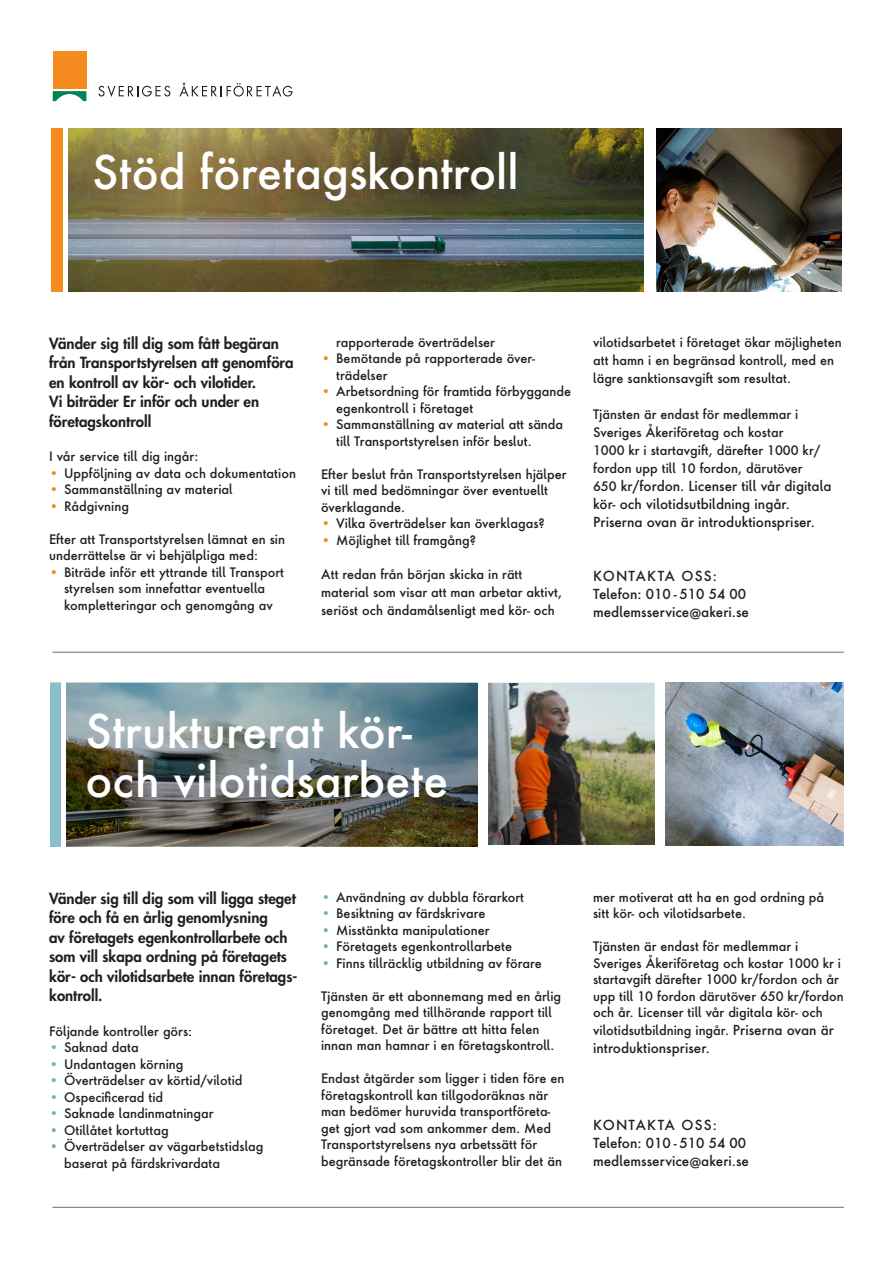
<style>
.page{position:relative;width:893px;height:1263px;background:#fff}
.page>*{position:absolute;margin:0;border:0;box-sizing:border-box;transform-origin:0 0}
.t1{font:500 45px/49.5px "Futura";color:#fff}
.t2{font:800 15px/19.5px "Futura Std";color:#231f20}
.t3{font:500 13.5px/18px "Futura Next";color:#231f20}
.t4{font:500 12.75px/16.5px "Futura Next";color:#231f20}
.s1{color:#f68c1f}
.s2{font-size:12.75px}
.s3{color:#71b3c1}
.s4{font-size:13.5px}
</style>
<div class="page">
<div style="left:53px;top:51px;width:33px;height:37px;background:#f68c1f"></div>
<svg style="left:53px;top:91px;width:33px;height:10px"></svg>
<svg style="left:98px;top:86px;width:72px;height:11px"></svg>
<svg style="left:180px;top:82px;width:112px;height:15px"></svg>
<img style="left:656px;top:128px;width:186px;height:163px">
<hr style="left:53px;top:652px;width:791px;height:1px;background:#6c6d70">
<hr style="left:53px;top:1207px;width:791px;height:1px;background:#6c6d70">
<img style="left:666px;top:683px;width:178px;height:162px">
<img style="left:68px;top:128px;width:576px;height:163px">
<img style="left:489px;top:683px;width:165px;height:162px">
<img style="left:66px;top:683px;width:412px;height:163px">
<div style="left:51px;top:128px;width:12px;height:163px;background:#f68c1f"></div>
<div style="left:50px;top:683px;width:12px;height:163px;background:#8bbfcc"></div>
<hr style="left:61px;top:675px;width:4px;height:175px;background:#fff">
<h1 class="t1" style="left:92px;top:147px;width:428px">Stöd företagskontroll</h1>
<p class="t2" style="left:49px;top:333px;width:246px">Vänder sig till dig som fått begäran från Transportstyrelsen att genomföra en kontroll av kör- och vilotider.<br>Vi biträder Er inför och under en företagskontroll</p>
<p class="t4" style="left:49px;top:448px;width:151px">I vår service till dig ingår:</p>
<p class="t4" style="left:49px;top:465px;width:248px"><span class="s1">•</span> Uppföljning av data och dokumentation</p>
<p class="t4" style="left:49px;top:481px;width:185px"><span class="s1">•</span> Sammanställning av material</p>
<p class="t4" style="left:49px;top:498px;width:81px"><span class="s1">•</span> Rådgivning</p>
<p class="t4" style="left:49px;top:531px;width:237px">Efter att Transportstyrelsen lämnat en sin underrättelse är vi behjälpliga med:</p>
<p class="t4" style="left:49px;top:564px;width:237px;text-align:center"><span class="s1">•</span> Biträde inför ett yttrande till Transport styrelsen som innefattar eventuella kompletteringar och genomgång av</p>
<p class="t4" style="left:336px;top:334px;width:160px">rapporterade överträdelser</p>
<p class="t4" style="left:336px;top:350px;width:200px;text-indent:-15px"><span class="s1">•</span> Bemötande på rapporterade över&shy;trädelser</p>
<p class="t4" style="left:336px;top:383px;width:237px;text-indent:-15px"><span class="s1">•</span> Arbetsordning för framtida förbyggande egenkontroll i företaget</p>
<p class="t4" style="left:336px;top:416px;width:229px;text-indent:-15px"><span class="s1">•</span> Sammanställning av material att sända till Transportstyrelsen inför beslut.</p>
<p class="t4" style="left:321px;top:466px;width:247px">Efter beslut från Transportstyrelsen hjälper vi till med bedömningar över eventuellt överklagande.</p>
<p class="t4" style="left:321px;top:515px;width:225px"><span class="s1">•</span> Vilka överträdelser kan överklagas?</p>
<p class="t4" style="left:321px;top:532px;width:156px"><span class="s1">•</span> Möjlighet till framgång?</p>
<p class="t4" style="left:321px;top:565px;width:242px;line-height:18px">Att redan från början skicka in rätt material som visar att man arbetar aktivt, seriöst och ändamålsenligt med kör- och</p>
<p class="t4" style="left:593px;top:333px;width:250px;line-height:18px">vilotidsarbetet i företaget ökar möjligheten att hamn i en begränsad kontroll, med en lägre sanktionsavgift som resultat.</p>
<p class="t4" style="left:593px;top:405px;width:229px;line-height:18px">Tjänsten är endast för medlemmar i Sveriges Åkeriföretag och kostar<br>1000 kr i startavgift, därefter 1000 kr/ fordon upp till 10 fordon, därutöver</p>
<p class="t3" style="left:593px;top:477px;width:240px"><span class="s2">650</span> kr/fordon. Licenser till vår digitala kör- och vilotidsutbildning ingår.<br>Priserna ovan är introduktionspriser.</p>
<p class="t3" style="left:593px;top:567px;width:157px">KONTAKTA OSS:<br>Telefon: 010 - 510 54 00 medlemsservice@akeri.se</p>
<h1 class="t1" style="left:85px;top:705px;width:364px">Strukturerat kör&shy;och vilotidsarbete</h1>
<p class="t2" style="left:49px;top:888px;width:250px">Vänder sig till dig som vill ligga steget före och få en årlig genomlysning<br>av företagets egenkontrollarbete och som vill skapa ordning på företagets kör- och vilotidsarbete innan företags&shy;kontroll.</p>
<p class="t4" style="left:49px;top:1023px;width:145px">Följande kontroller görs:</p>
<p class="t4" style="left:49px;top:1039px;width:91px"><span class="s3">•</span> Saknad data</p>
<p class="t4" style="left:49px;top:1056px;width:136px"><span class="s3">•</span> Undantagen körning</p>
<p class="t4" style="left:49px;top:1072px;width:195px"><span class="s3">•</span> Överträdelser av körtid/vilotid</p>
<p class="t4" style="left:49px;top:1089px;width:116px"><span class="s3">•</span> Ospecificerad tid</p>
<p class="t4" style="left:49px;top:1105px;width:166px"><span class="s3">•</span> Saknade landinmatningar</p>
<p class="t4" style="left:49px;top:1122px;width:121px"><span class="s3">•</span> Otillåtet kortuttag</p>
<p class="t4" style="left:64px;top:1138px;width:201px;text-indent:-15px"><span class="s3">•</span> Överträdelser av vägarbetstidslag baserat på färdskrivardata</p>
<p class="t4" style="left:321px;top:889px;width:205px"><span class="s3">•</span> Användning av dubbla förarkort</p>
<p class="t4" style="left:321px;top:905px;width:166px"><span class="s3">•</span> Besiktning av färdskrivare</p>
<p class="t4" style="left:321px;top:922px;width:170px"><span class="s3">•</span> Misstänkta manipulationer</p>
<p class="t4" style="left:321px;top:938px;width:192px"><span class="s3">•</span> Företagets egenkontrollarbete</p>
<p class="t4" style="left:321px;top:955px;width:222px"><span class="s3">•</span> Finns tillräcklig utbildning av förare</p>
<p class="t4" style="left:321px;top:988px;width:242px">Tjänsten är ett abonnemang med en årlig genomgång med tillhörande rapport till företaget. Det är bättre att hitta felen innan man hamnar i en företagskontroll.</p>
<p class="t4" style="left:321px;top:1070px;width:245px">Endast åtgärder som ligger i tiden före en företagskontroll kan tillgodoräknas när man bedömer huruvida transportföreta&shy;get gjort vad som ankommer dem. Med Transportstyrelsens nya arbetssätt för begränsade företagskontroller blir det än</p>
<p class="t4" style="left:593px;top:889px;width:233px">mer motiverat att ha en god ordning på sitt kör- och vilotidsarbete.</p>
<p class="t4" style="left:593px;top:938px;width:252px">Tjänsten är endast för medlemmar i Sveriges Åkeriföretag och kostar 1000 kr i startavgift därefter 1000 kr/fordon och år upp till 10 fordon därutöver 650 kr/fordon och år. Licenser till vår digitala kör- och</p>
<p class="t4" style="left:593px;top:1022px;width:242px">vilotidsutbildning ingår. <span class="s4">Priserna ovan är</span></p>
<p class="t3" style="left:593px;top:1039px;width:118px">introduktionspriser.</p>
<p class="t3" style="left:593px;top:1116px;width:157px">KONTAKTA OSS:<br>Telefon: 010 - 510 54 00 medlemsservice@akeri.se</p>
</div>
